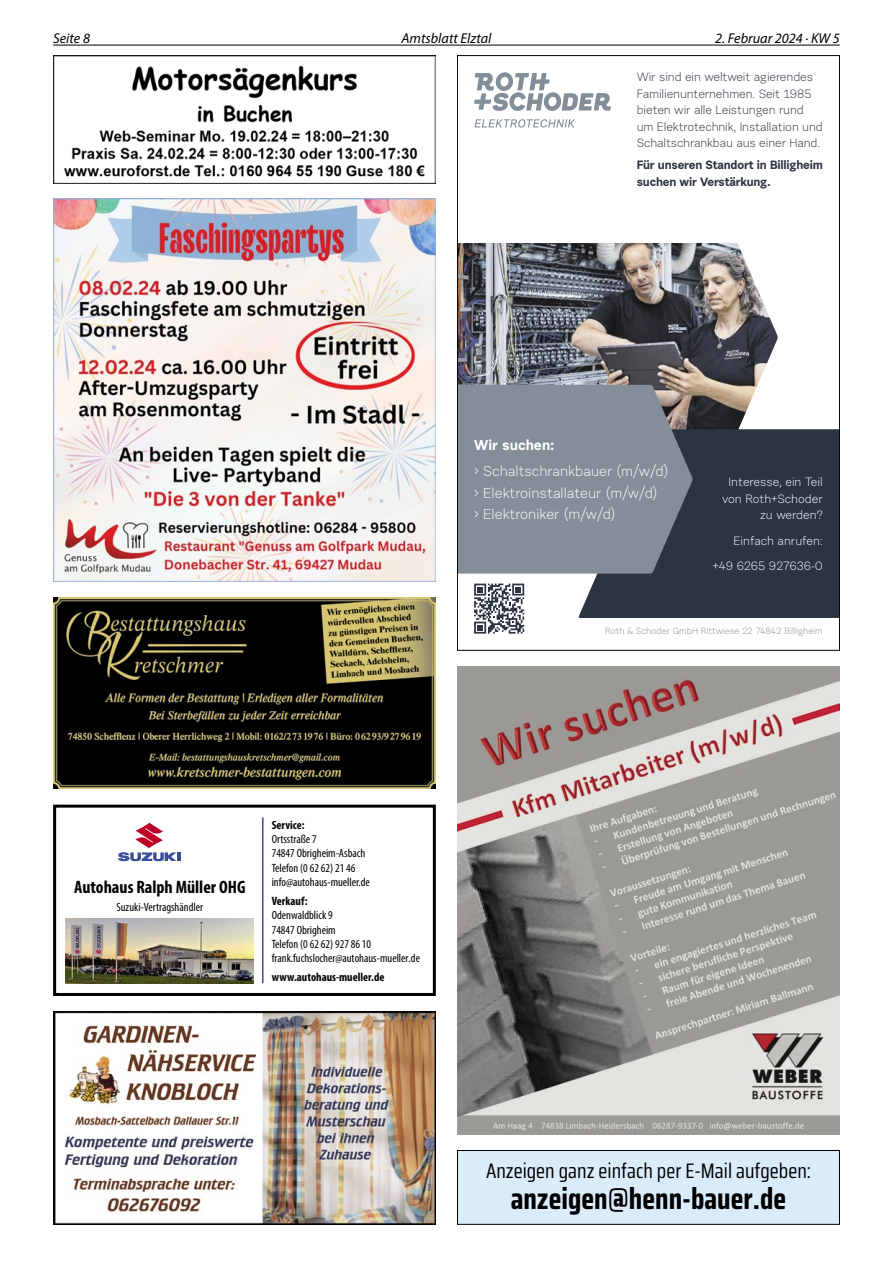
<style>
.page{position:relative;width:893px;height:1263px;background:#fff}
.page>*{position:absolute;margin:0;border:0;box-sizing:border-box;transform-origin:0 0}
.t1{font:700 30px "Saira Condensed";color:#000}
.t2{font:21px "Saira Condensed";color:#000}
.t3{font:700 condensed 18px "Myriad Pro";color:#000}
.t4{font:14.25px/21.5px "Urban Grotesk Li Se";color:#fff}
.t5{font:italic 14.25px "Myriad Pro";color:#000}
.t6{font:700 14.25px "Urban Grotesk Re Bo";color:#fff}
.t7{font:condensed 12px/14.4px "Myriad Pro";color:#000}
.t8{font:12px/16.5px "Urban Grotesk Li Se";letter-spacing:-.01em;color:#2c3442}
.t9{font:12px/16.5px "Urban Grotesk Li Se";color:#fff;text-align:right}
.t10{font:700 12px/16.5px "Urban Grotesk Re Bo";letter-spacing:-.015em;color:#2c3442}
.t11{font:700 condensed 12px "Myriad Pro";color:#000}
.t12{font:9px "Urban Grotesk Li Se";color:#848e98}
</style>
<div class="page">
<hr style="left:53px;top:45px;width:787px;height:1px;background:#000">
<svg style="left:118px;top:822px;width:63px;height:40px"></svg>
<img style="left:66px;top:919px;width:188px;height:64px">
<hr style="left:262px;top:817px;width:2px;height:166px;background:#3a4d98">
<div style="left:53px;top:805px;width:383px;height:191px;border:3px solid #000"></div>
<img style="left:457px;top:666px;width:383px;height:468px">
<img style="left:53px;top:1012px;width:383px;height:213px">
<img style="left:53px;top:199px;width:383px;height:382px">
<img style="left:459px;top:243px;width:319px;height:186px">
<div style="left:578px;top:429px;width:260px;height:189px;background:#2c3442"></div>
<svg style="left:459px;top:385px;width:234px;height:188px;background:#7f8892"></svg>
<svg style="left:475px;top:119px;width:100px;height:9px"></svg>
<svg style="left:474px;top:72px;width:137px;height:39px"></svg>
<svg style="left:474px;top:583px;width:50px;height:51px"></svg>
<img style="left:53px;top:597px;width:383px;height:192px">
<img style="left:53px;top:55px;width:383px;height:128px">
<div style="left:457px;top:1150px;width:382px;height:74px;background:#daebfa"></div>
<div style="left:457px;top:1150px;width:383px;height:75px;border:1px solid #000"></div>
<p class="t5" style="left:53px;top:29px;width:38px">Seite 8</p>
<p class="t5" style="left:401px;top:29px;width:92px">Amtsblatt Elztal</p>
<p class="t5" style="left:715px;top:29px;width:126px">2. Februar 2024 · KW 5</p>
<p class="t8" style="left:637px;top:69px;width:188px">Wir sind ein weltweit agierendes Familienunternehmen. Seit 1985 bieten wir alle Leistungen rund um Elektrotechnik, Installation und Schaltschrankbau aus einer Hand.</p>
<p class="t10" style="left:637px;top:156px;width:188px">Für unseren Standort in Billigheim suchen wir Verstärkung.</p>
<p class="t6" style="left:474px;top:435px;width:82px">Wir suchen:</p>
<p class="t4" style="left:474px;top:461px;width:196px">› Schaltschrankbauer (m/w/d) › Elektroinstallateur (m/w/d)<br>› Elektroniker (m/w/d)</p>
<p class="t9" style="left:722px;top:473px;width:102px">Interesse, ein Teil von Roth+Schoder zu werden?</p>
<p class="t9" style="left:713px;top:527px;width:111px;line-height:25.5px">Einfach anrufen: +49 6265 927636-0</p>
<p class="t12" style="left:605px;top:625px;width:219px">Roth &amp; Schoder GmbH Rittwiese 22 74842 Billigheim</p>
<h3 class="t3" style="left:74px;top:875px;width:173px">Autohaus Ralph Müller OHG</h3>
<p class="t7" style="left:116px;top:900px;width:88px">Suzuki-Vertragshändler</p>
<p class="t11" style="left:272px;top:817px;width:34px">Service:</p>
<p class="t7" style="left:272px;top:832px;width:100px">Ortsstraße 7<br>74847 Obrigheim-Asbach<br>Telefon (0 62 62) 21 46 info@autohaus-mueller.de</p>
<p class="t11" style="left:272px;top:893px;width:37px">Verkauf:</p>
<p class="t7" style="left:272px;top:908px;width:150px">Odenwaldblick 9<br>74847 Obrigheim<br>Telefon (0 62 62) 927 86 10 frank.fuchslocher@autohaus-mueller.de</p>
<p class="t11" style="left:272px;top:969px;width:114px">www.autohaus-mueller.de</p>
<h2 class="t2" style="left:486px;top:1155px;width:326px">Anzeigen ganz einfach per E-Mail aufgeben:</h2>
<h1 class="t1" style="left:511px;top:1176px;width:277px">anzeigen@henn-bauer.de</h1>
</div>
